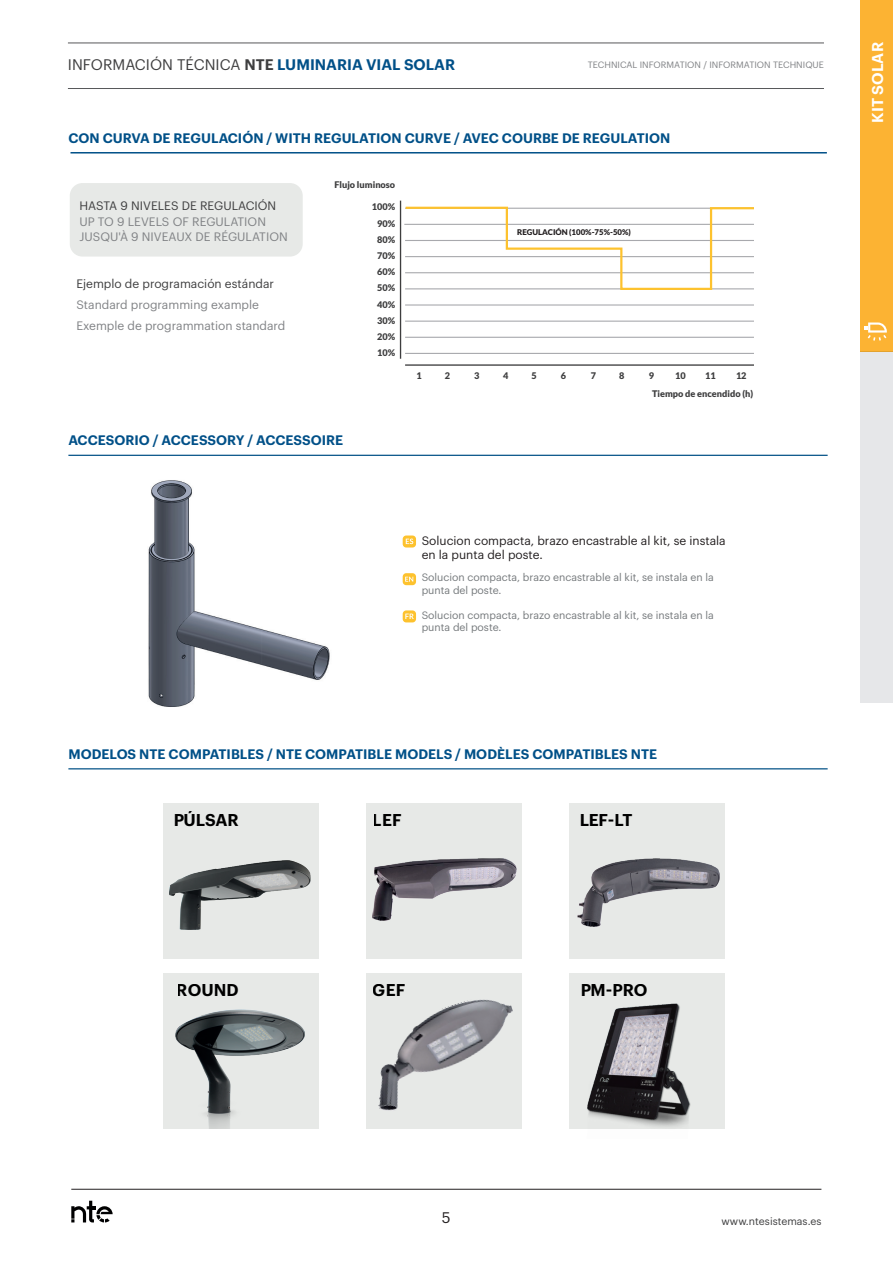
<style>
.page{position:relative;width:893px;height:1263px;background:#fff}
.page>*{position:absolute;margin:0;border:0;box-sizing:border-box;transform-origin:0 0}
.t1{font:600 16.8px "Graphik";color:#000001}
.t2{font:600 15.45px "Graphik";color:#fff}
.t3{font:15px "Graphik";color:#3e3e3f}
.t4{font:15px "Graphik";color:#231f20}
.t5{font:600 13.5px "Graphik";color:#015088}
.t6{font:12px/21px "Graphik";color:#808285}
.t7{font:12px/14.4px "Graphik";color:#231f20}
.t8{font:12px "Graphik";color:#3e3e3f}
.t9{font:10.5px/12.6px "Graphik";color:#74787b}
.t10{font:10.5px "Graphik";color:#3e3e3f}
.t11{font:900 9.15px/16.2px "Lato";color:#3e3e3f;text-align:center}
.t12{font:9px "Graphik";color:#808285}
.t13{font:900 7.8px "Lato";color:#231f20}
.s1{font-weight:600}
.s2{font-weight:600;color:#015088}
</style>
<div class="page">
<div style="left:861px;top:351px;width:32px;height:351px;background:#e6e7e9"></div>
<div style="left:403px;top:610px;width:13px;height:12px;background:#fdc22e;border-radius:4px"></div>
<svg style="left:405px;top:614px;width:9px;height:5px"></svg>
<svg style="left:403px;top:573px;width:13px;height:12px"></svg>
<svg style="left:405px;top:577px;width:8px;height:5px"></svg>
<svg style="left:403px;top:535px;width:13px;height:12px"></svg>
<svg style="left:406px;top:539px;width:7px;height:5px"></svg>
<svg style="left:71px;top:1201px;width:42px;height:21px"></svg>
<hr style="left:71px;top:1189px;width:750px;height:1px;background:#231f20">
<hr style="left:68px;top:43px;width:756px;height:1px;background:#57585a">
<hr style="left:68px;top:88px;width:756px;height:1px;background:#57585a">
<div style="left:861px;top:0;width:32px;height:351px;background:#fcb333"></div>
<hr style="left:68px;top:768px;width:760px;height:1px;background:#015086">
<div style="left:366px;top:804px;width:156px;height:155px;background:#e7e9e7"></div>
<div style="left:163px;top:804px;width:155px;height:155px;background:#e7e9e7"></div>
<img style="left:372px;top:859px;width:144px;height:61px">
<img style="left:169px;top:860px;width:141px;height:70px">
<div style="left:570px;top:804px;width:155px;height:155px;background:#e7e9e7"></div>
<img style="left:577px;top:859px;width:143px;height:67px">
<div style="left:366px;top:974px;width:156px;height:155px;background:#e7e9e7"></div>
<div style="left:570px;top:974px;width:155px;height:155px;background:#e7e9e7"></div>
<img style="left:587px;top:1003px;width:104px;height:124px">
<div style="left:163px;top:974px;width:155px;height:155px;background:#e7e9e7"></div>
<img style="left:176px;top:1009px;width:129px;height:120px">
<img style="left:378px;top:999px;width:135px;height:112px">
<hr style="left:71px;top:152px;width:756px;height:2px;background:#015088">
<hr style="left:400px;top:201px;width:1px;height:158px;background:#3e3e3f">
<hr style="left:405px;top:304px;width:349px;height:2px;background:#a8a9ad">
<hr style="left:405px;top:321px;width:349px;height:1px;background:#a8a9ad">
<hr style="left:405px;top:337px;width:349px;height:1px;background:#a8a9ad">
<hr style="left:405px;top:353px;width:349px;height:1px;background:#a8a9ad">
<hr style="left:405px;top:364px;width:349px;height:2px;background:#3e3e3f">
<svg style="left:404px;top:206px;width:350px;height:84px"></svg>
<hr style="left:68px;top:455px;width:760px;height:1px;background:#015086">
<img style="left:148px;top:480px;width:182px;height:227px">
<div style="left:70px;top:183px;width:233px;height:74px;background:#e7e9e7;border-radius:13px"></div>
<svg style="left:864px;top:322px;width:23px;height:19px"></svg>
<p class="t3" style="left:68px;top:54px;width:389px">INFORMACIÓN TÉCNICA <span class="s1">NTE</span> <span class="s2">LUMINARIA VIAL SOLAR</span></p>
<p class="t12" style="left:588px;top:58px;width:238px">TECHNICAL INFORMATION / INFORMATION TECHNIQUE</p>
<p class="t5" style="left:68px;top:128px;width:603px">CON CURVA DE REGULACIÓN / WITH REGULATION CURVE / AVEC COURBE DE REGULATION</p>
<p class="t8" style="left:79px;top:196px;width:198px">HASTA 9 NIVELES DE REGULACIÓN</p>
<p class="t6" style="left:79px;top:213px;width:210px;line-height:15px">UP TO 9 LEVELS OF REGULATION<br>JUSQU'À 9 NIVEAUX DE RÉGULATION</p>
<p class="t8" style="left:76px;top:275px;width:199px">Ejemplo de programación estándar</p>
<p class="t6" style="left:76px;top:293px;width:211px">Standard programming example<br>Exemple de programmation standard</p>
<p class="t11" style="left:334px;top:177px;width:62px">Flujo luminoso</p>
<p class="t11" style="left:372px;top:199px;width:25px">100%<br>90%<br>80%<br>70%<br>60%<br>50%<br>40%<br>30%<br>20%<br>10%</p>
<p class="t5" style="left:68px;top:430px;width:276px">ACCESORIO / ACCESSORY / ACCESSOIRE</p>
<p class="t13" style="left:517px;top:228px;width:115px">REGULACIÓN (100%-75%-50%)</p>
<p class="t11" style="left:416px;top:367px;width:7px">1</p>
<p class="t11" style="left:445px;top:367px;width:7px">2</p>
<p class="t11" style="left:474px;top:367px;width:7px">3</p>
<p class="t11" style="left:503px;top:367px;width:7px">4</p>
<p class="t11" style="left:531px;top:367px;width:7px">5</p>
<p class="t11" style="left:561px;top:367px;width:7px">6</p>
<p class="t11" style="left:591px;top:367px;width:7px">7</p>
<p class="t11" style="left:619px;top:367px;width:7px">8</p>
<p class="t11" style="left:649px;top:367px;width:7px">9</p>
<p class="t11" style="left:675px;top:367px;width:12px">10</p>
<p class="t11" style="left:705px;top:367px;width:12px">11</p>
<p class="t11" style="left:736px;top:367px;width:12px">12</p>
<p class="t11" style="left:652px;top:386px;width:103px">Tiempo de encendido (h)</p>
<p class="t7" style="left:422px;top:532px;width:306px">Solucion compacta, brazo encastrable al kit, se instala en la punta del poste.</p>
<p class="t9" style="left:422px;top:570px;width:294px">Solucion compacta, brazo encastrable al kit, se instala en la punta del poste.</p>
<p class="t9" style="left:422px;top:608px;width:294px">Solucion compacta, brazo encastrable al kit, se instala en la punta del poste.</p>
<p class="t5" style="left:68px;top:744px;width:590px">MODELOS NTE COMPATIBLES / NTE COMPATIBLE MODELS / MODÈLES COMPATIBLES NTE</p>
<p class="t1" style="left:173px;top:807px;width:67px">PÚLSAR</p>
<p class="t1" style="left:373px;top:807px;width:30px">LEF</p>
<p class="t1" style="left:579px;top:807px;width:55px">LEF-LT</p>
<p class="t2" style="left:866px;top:123px;width:82px;rotate:-90deg">KIT SOLAR</p>
<p class="t1" style="left:177px;top:977px;width:63px">ROUND</p>
<p class="t1" style="left:373px;top:977px;width:34px">GEF</p>
<p class="t1" style="left:580px;top:977px;width:69px">PM-PRO</p>
<p class="t4" style="left:442px;top:1206px;width:10px">5</p>
<p class="t10" style="left:722px;top:1213px;width:101px">www.ntesistemas.es</p>
</div>
